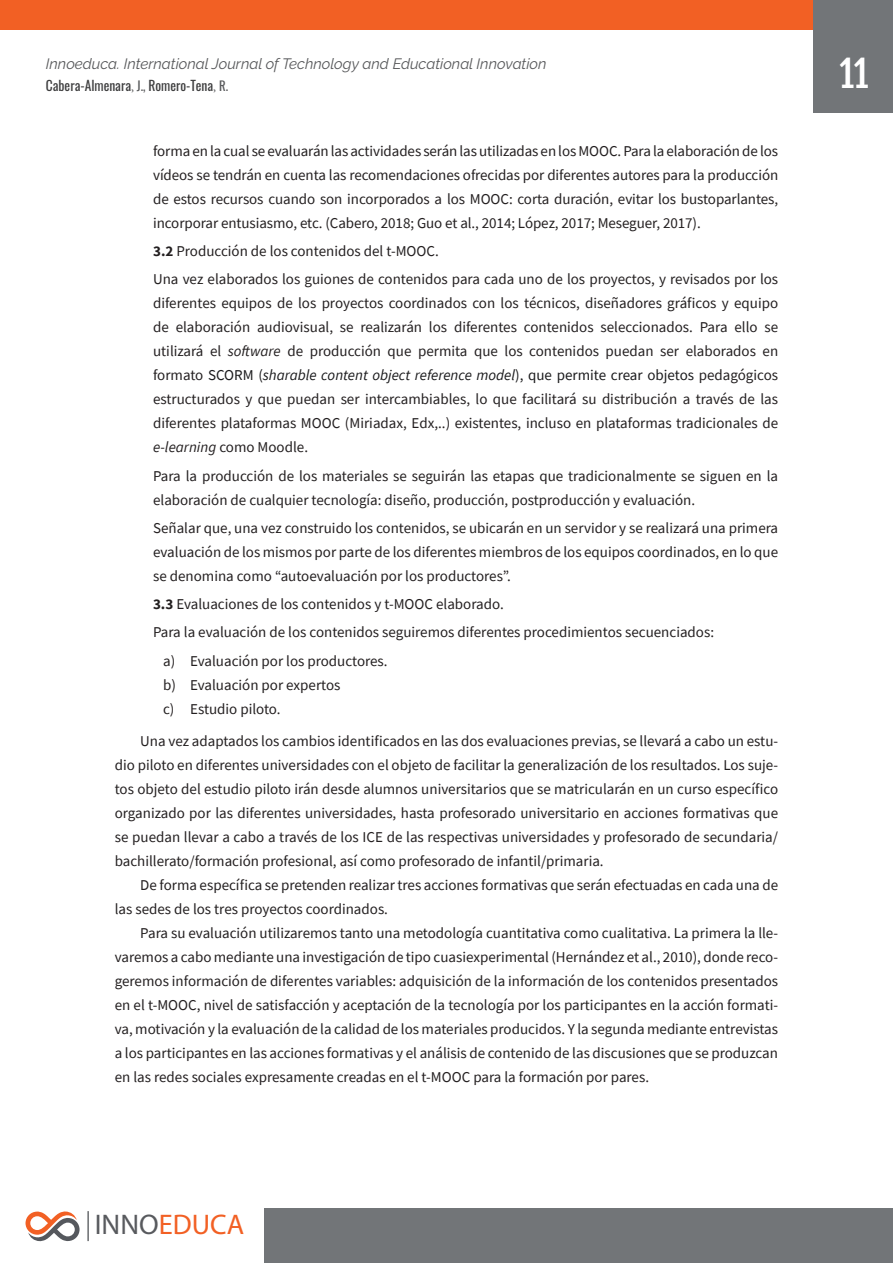
<style>
.page{position:relative;width:893px;height:1263px;background:#fff}
.page>*{position:absolute;margin:0;border:0;box-sizing:border-box;transform-origin:0 0}
.t1{font:36px "Fjalla One";color:#fff}
.t2{font:28.5px "Myriad Pro";color:#f26024}
.t3{font:15px/24px "Source Sans Pro";color:#231f20;text-align:justify}
.t4{font:italic 15px "Raleway";color:#57585a}
.t5{font:13.5px "Oswald";color:#3e3e3f}
.s1{font-family:"Minion Pro";font-size:12.75px;color:#57585a}
.s2{font-size:12.75px;color:#57585a}
.s3{font-weight:700}
.s4{font-style:italic}
.s5{color:#1a1a1c}
.s6{font-style:italic;color:#1a1a1c}
.s7{color:#585a5e}
</style>
<div class="page">
<div style="left:0;top:0;width:893px;height:30px;background:#f26024"></div>
<div style="left:814px;top:0;width:79px;height:112px;background:#727578"></div>
<div style="left:264px;top:1209px;width:629px;height:54px;background:#727578"></div>
<img style="left:87px;top:1211px;width:2px;height:30px">
<svg style="left:26px;top:1211px;width:54px;height:30px"></svg>
<p class="t4" style="left:46px;top:55px;width:502px">Innoeduca. International Journal of Technology and Educational Innovation</p>
<p class="t5" style="left:46px;top:74px;width:184px">Cabera-Almenara<span class="s1">,</span> <span class="s2">J.,</span> Romero-Tena<span class="s1">,</span> <span class="s2">R.</span></p>
<p class="t3" style="left:153px;top:139px;width:627px">forma en la cual se evaluarán las actividades serán las utilizadas en los MOOC. Para la elaboración de los vídeos se tendrán en cuenta las recomendaciones ofrecidas por diferentes autores para la producción de estos recursos cuando son incorporados a los MOOC: corta duración, evitar los bustoparlantes, incorporar entusiasmo, etc. (Cabero, 2018; Guo et al., 2014; López, 2017; Meseguer, 2017).</p>
<p class="t3" style="left:153px;top:237px;width:627px;line-height:28.2px"><span class="s3">3.2</span> Producción de los contenidos del t-MOOC.<br>Una vez elaborados los guiones de contenidos para cada uno de los proyectos, y revisados por los</p>
<p class="t3" style="left:153px;top:291px;width:627px">diferentes equipos de los proyectos coordinados con los técnicos, diseñadores gráficos y equipo de elaboración audiovisual, se realizarán los diferentes contenidos seleccionados. Para ello se utilizará el <span class="s4">software</span> de producción que permita que los contenidos puedan ser elaborados en formato <span class="s5">SCORM (</span><span class="s6">sharable content object reference model</span><span class="s5">), que permite crear objetos</span> pedagógicos estructurados y que puedan ser intercambiables, lo que facilitará su distribución a través de las diferentes plataformas MOOC (Miriadax, Edx,..) existentes, incluso en plataformas tradicionales de <span class="s4">e-learning</span> como Moodle.</p>
<p class="t3" style="left:153px;top:463px;width:626px">Para la producción de los materiales se seguirán las etapas que tradicionalmente se siguen en la elaboración de cualquier tecnología: diseño, producción, postproducción y evaluación.</p>
<p class="t3" style="left:153px;top:516px;width:627px">Señalar que, una vez construido los contenidos, se ubicarán en un servidor y se realizará una primera evaluación de los mismos por parte de los diferentes miembros de los equipos coordinados, en lo que se denomina como “autoevaluación por los productores”.</p>
<p class="t3" style="left:153px;top:592px;width:352px"><span class="s3">3.3</span> Evaluaciones de los contenidos y t-MOOC elaborado.</p>
<p class="t3" style="left:153px;top:620px;width:562px">Para la evaluación de los contenidos seguiremos diferentes procedimientos secuenciados:</p>
<p class="t3" style="left:163px;top:648px;width:226px">a) Evaluación por los productores.</p>
<p class="t3" style="left:163px;top:672px;width:179px">b) Evaluación por expertos c) Estudio piloto.</p>
<p class="t3" style="left:115px;top:729px;width:665px;text-indent:26px">Una vez adaptados los cambios identificados en las dos evaluaciones previas, se llevará a cabo un estu&shy;dio piloto en diferentes universidades con el objeto de facilitar la generalización de los resultados. Los suje&shy;tos objeto del estudio piloto irán desde alumnos universitarios que se matricularán en un curso específico organizado por las diferentes universidades, hasta profesorado universitario en acciones formativas que se puedan llevar a cabo a través de los ICE de las respectivas universidades y profesorado de secundaria/ bachillerato/formación profesional, así como profesorado de infantil/primaria.</p>
<p class="t3" style="left:115px;top:873px;width:665px;text-indent:26px">De forma específica se pretenden realizar tres acciones formativas que serán efectuadas en cada una de las sedes de los tres proyectos coordinados.</p>
<p class="t3" style="left:115px;top:921px;width:665px;text-indent:26px">Para su evaluación utilizaremos tanto una metodología cuantitativa como cualitativa. La primera la lle&shy;varemos a cabo mediante una investigación de tipo cuasiexperimental (Hernández et al., 2010), donde reco&shy;geremos información de diferentes variables: adquisición de la información de los contenidos presentados en el t-MOOC, nivel de satisfacción y aceptación de la tecnología por los participantes en la acción formati&shy;va, motivación y la evaluación de la calidad de los materiales producidos. Y la segunda mediante entrevistas a los participantes en las acciones formativas y el análisis de contenido de las discusiones que se produzcan en las redes sociales expresamente creadas en el t-MOOC para la formación por pares.</p>
<h2 class="t2" style="left:95px;top:1207px;width:151px"><span class="s7">INNO</span>EDUCA</h2>
<h1 class="t1" style="left:839px;top:52px;width:31px">11</h1>
</div>
